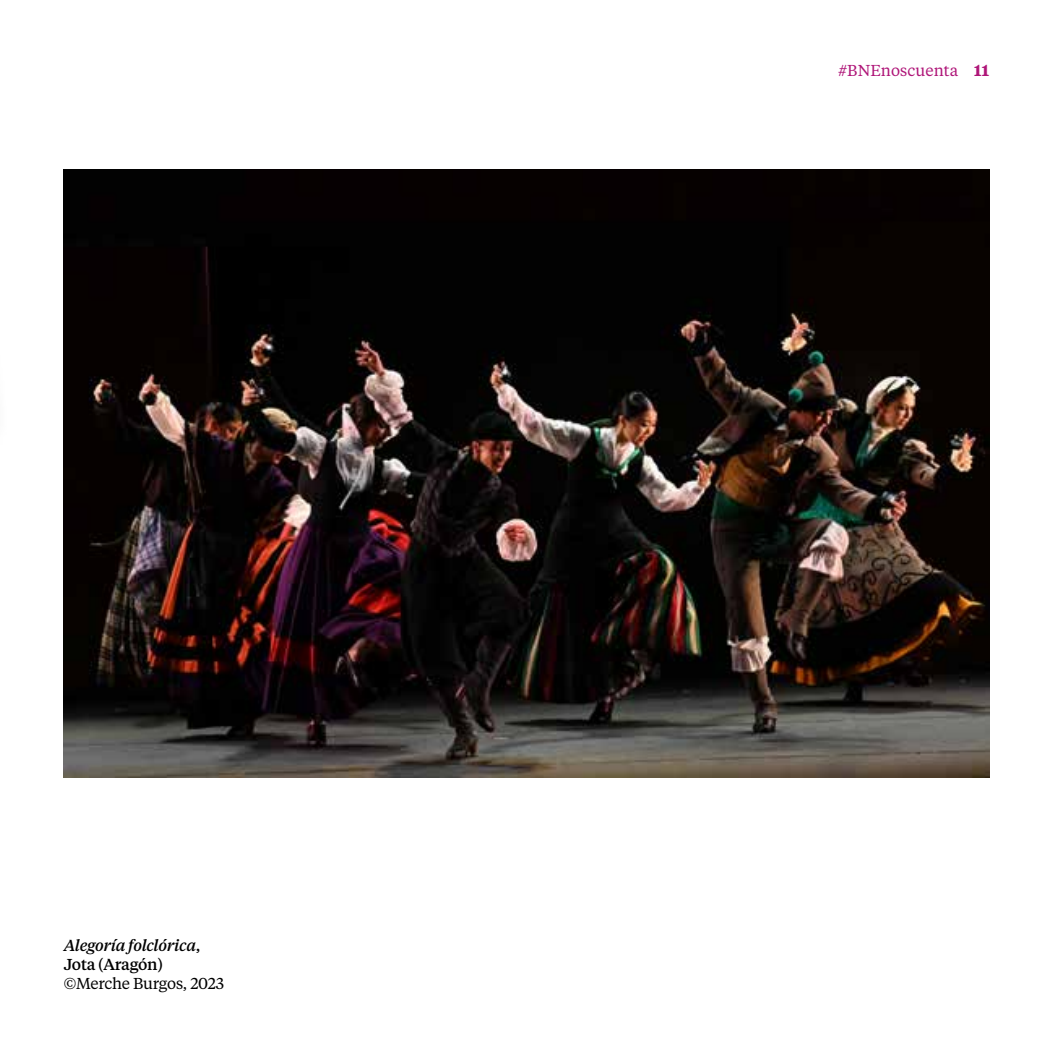
<style>
.page{position:relative;width:1053px;height:1053px;background:#fff}
.page>*{position:absolute;margin:0;border:0;box-sizing:border-box;transform-origin:0 0}
.t1{font:italic 500 15.75px/19.1px "Tiempos Text";letter-spacing:-.02em;color:#000}
.t2{font:15.75px "Tiempos Text";letter-spacing:-.02em;color:#000}
.t3{font:15.75px "Tiempos Text";color:#af1578}
.s1{font-style:normal}
.s2{font-weight:700}
</style>
<div class="page">
<img style="left:64px;top:169px;width:925px;height:608px">
<p class="t1" style="left:64px;top:934px;width:138px">Alegoría folclórica<span class="s1">,<br>Jota (Aragón)</span></p>
<p class="t2" style="left:64px;top:972px;width:162px">©Merche Burgos, 2023</p>
<p class="t3" style="left:838px;top:60px;width:152px">#BNEnoscuenta <span class="s2">11</span></p>
</div>
